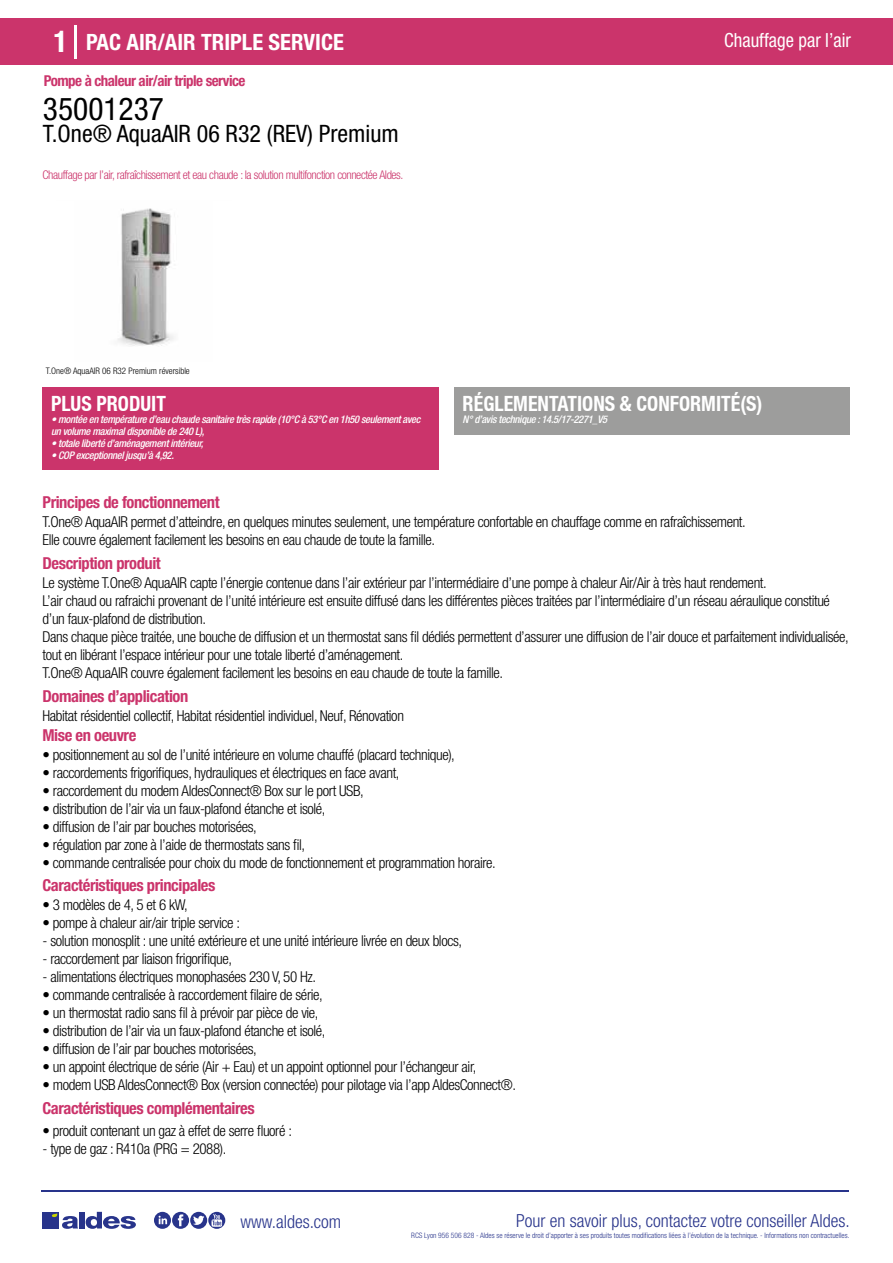
<style>
.page{position:relative;width:893px;height:1263px;background:#fff}
.page>*{position:absolute;margin:0;border:0;box-sizing:border-box;transform-origin:0 0}
.t1{font:condensed 31.5px "Helvetica Neue LT Std";color:#000}
.t2{font:condensed 24px "Helvetica Neue LT Std";color:#000}
.t3{font:700 condensed 22.5px "Helvetica Neue LT Std";color:#fff}
.t4{font:700 condensed 21px "Helvetica Neue";color:#fff;scale:.95 1}
.t5{font:condensed 19.5px "Helvetica Neue LT Std";color:#fff;scale:.95 1}
.t6{font:300 condensed 18px "Helvetica Neue";color:#28348b}
.t7{font:700 condensed 16.5px "Helvetica Neue LT Std";letter-spacing:-.025em;color:#cb346b}
.t8{font:300 condensed 15px/18px "Helvetica Neue LT Std";letter-spacing:-.025em;color:#000}
.t9{font:700 condensed 15px "Helvetica Neue LT Std";letter-spacing:-.035em;color:#cb346b}
.t10{font:300 condensed 12px "Helvetica Neue LT Std";letter-spacing:-.035em;color:#cb346b}
.t11{font:italic 500 condensed 10.5px/12px "Helvetica Neue";letter-spacing:-.03em;color:#fff}
.t12{font:300 condensed 9px "Helvetica Neue";color:#000}
.t13{font:300 condensed 7.5px "Helvetica Neue";color:#28348b}
.s1{font-size:30px}
</style>
<div class="page">
<div style="left:0;top:18px;width:893px;height:46px;background:#cb346b"></div>
<div style="left:454px;top:387px;width:396px;height:48px;background:#9d9d9c"></div>
<div style="left:43px;top:387px;width:396px;height:83px;background:#cb346b"></div>
<hr style="left:74px;top:25px;width:2px;height:33px;background:#fff">
<img style="left:118px;top:208px;width:56px;height:138px">
<hr style="left:41px;top:1190px;width:808px;height:1px;background:#28348b">
<svg style="left:154px;top:1212px;width:71px;height:17px"></svg>
<div style="left:42px;top:1212px;width:17px;height:16px;background:#28348b"></div>
<div style="left:79px;top:1212px;width:5px;height:16px;background:#28348b"></div>
<svg style="left:86px;top:1212px;width:50px;height:17px"></svg>
<svg style="left:52px;top:1213px;width:26px;height:16px"></svg>
<h3 class="t3" style="left:54px;top:28px;width:292px"><span class="s1">1</span> PAC AIR/AIR TRIPLE SERVICE</h3>
<h3 class="t5" style="left:724px;top:29px;width:135px">Chauffage par l’air</h3>
<p class="t9" style="left:44px;top:71px;width:203px">Pompe à chaleur air/air triple service</p>
<h1 class="t1" style="left:43px;top:91px;width:122px">35001237</h1>
<h2 class="t2" style="left:43px;top:120px;width:357px">T.One® AquaAIR 06 R32 (REV) Premium</h2>
<p class="t10" style="left:43px;top:167px;width:362px">Chauffage par l’air, rafraîchissement et eau chaude : la solution multifonction connectée Aldes.</p>
<p class="t12" style="left:46px;top:365px;width:145px">T.One® AquaAIR 06 R32 Premium réversible</p>
<p class="t12" style="left:102px;top:365px;width:88px">réversible version Premium</p>
<h3 class="t4" style="left:51px;top:391px;width:122px">PLUS PRODUIT</h3>
<p class="t11" style="left:51px;top:413px;width:371px">• montée en température d’eau chaude sanitaire très rapide (10°C à 53°C en 1h50 seulement avec un volume maximal disponible de 240 L),</p>
<p class="t11" style="left:51px;top:437px;width:154px">• totale liberté d’aménagement intérieur,</p>
<p class="t11" style="left:51px;top:449px;width:124px">• COP exceptionnel jusqu’à 4,92.</p>
<p class="t7" style="left:43px;top:492px;width:179px">Principes de fonctionnement</p>
<h3 class="t4" style="left:463px;top:391px;width:317px">RÉGLEMENTATIONS &amp; CONFORMITÉ(S)</h3>
<p class="t11" style="left:463px;top:413px;width:146px">N° d’avis technique : 14.5/17-2271_V5</p>
<p class="t8" style="left:43px;top:513px;width:705px">T.One® AquaAIR permet d’atteindre, en quelques minutes seulement, une température confortable en chauffage comme en rafraîchissement.<br>Elle couvre également facilement les besoins en eau chaude de toute la famille.</p>
<p class="t8" style="left:43px;top:573px;width:808px">Le système T.One® AquaAIR capte l’énergie contenue dans l’air extérieur par l’intermédiaire d’une pompe à chaleur Air/Air à très haut rendement.<br>L’air chaud ou rafraichi provenant de l’unité intérieure est ensuite diffusé dans les différentes pièces traitées par l’intermédiaire d’un réseau aéraulique constitué d’un faux-plafond de distribution.<br>Dans chaque pièce traitée, une bouche de diffusion et un thermostat sans fil dédiés permettent d’assurer une diffusion de l’air douce et parfaitement individualisée, tout en libérant l’espace intérieur pour une totale liberté d’aménagement.<br>T.One® AquaAIR couvre également facilement les besoins en eau chaude de toute la famille.</p>
<p class="t8" style="left:43px;top:706px;width:363px">Habitat résidentiel collectif, Habitat résidentiel individuel, Neuf, Rénovation</p>
<p class="t8" style="left:43px;top:746px;width:414px">• positionnement au sol de l’unité intérieure en volume chauffé (placard technique),</p>
<p class="t8" style="left:43px;top:764px;width:359px">• raccordements frigorifiques, hydrauliques et électriques en face avant,</p>
<p class="t8" style="left:43px;top:782px;width:323px">• raccordement du modem AldesConnect® Box sur le port USB,</p>
<p class="t8" style="left:43px;top:800px;width:284px">• distribution de l’air via un faux-plafond étanche et isolé,</p>
<p class="t8" style="left:43px;top:818px;width:216px">• diffusion de l’air par bouches motorisées,</p>
<p class="t8" style="left:43px;top:836px;width:264px">• régulation par zone à l’aide de thermostats sans fil,</p>
<p class="t8" style="left:43px;top:854px;width:455px">• commande centralisée pour choix du mode de fonctionnement et programmation horaire.</p>
<p class="t7" style="left:43px;top:553px;width:120px">Description produit</p>
<p class="t7" style="left:43px;top:686px;width:147px">Domaines d’application</p>
<p class="t7" style="left:43px;top:725px;width:95px">Mise en oeuvre</p>
<p class="t7" style="left:43px;top:875px;width:174px">Caractéristiques principales</p>
<p class="t8" style="left:43px;top:896px;width:147px">• 3 modèles de 4, 5 et 6 kW,</p>
<p class="t8" style="left:43px;top:914px;width:199px">• pompe à chaleur air/air triple service :</p>
<p class="t8" style="left:43px;top:932px;width:421px">- solution monosplit : une unité extérieure et une unité intérieure livrée en deux blocs,</p>
<p class="t8" style="left:43px;top:950px;width:191px">- raccordement par liaison frigorifique,</p>
<p class="t8" style="left:43px;top:968px;width:275px">- alimentations électriques monophasées 230 V, 50 Hz.</p>
<p class="t8" style="left:43px;top:986px;width:282px">• commande centralisée à raccordement filaire de série,</p>
<p class="t8" style="left:43px;top:1004px;width:277px">• un thermostat radio sans fil à prévoir par pièce de vie,</p>
<p class="t8" style="left:43px;top:1022px;width:284px">• distribution de l’air via un faux-plafond étanche et isolé,</p>
<p class="t8" style="left:43px;top:1040px;width:216px">• diffusion de l’air par bouches motorisées,</p>
<p class="t8" style="left:43px;top:1058px;width:435px">• un appoint électrique de série (Air + Eau) et un appoint optionnel pour l’échangeur air,</p>
<p class="t8" style="left:43px;top:1076px;width:475px">• modem USB AldesConnect® Box (version connectée) pour pilotage via l’app AldesConnect®.</p>
<p class="t8" style="left:43px;top:1121px;width:251px">• produit contenant un gaz à effet de serre fluoré :</p>
<p class="t8" style="left:43px;top:1139px;width:185px">- type de gaz : R410a (PRG = 2088).</p>
<p class="t7" style="left:43px;top:1098px;width:214px">Caractéristiques complémentaires</p>
<p class="t6" style="left:240px;top:1211px;width:102px">www.aldes.com</p>
<p class="t6" style="left:516px;top:1211px;width:335px">Pour en savoir plus, contactez votre conseiller Aldes.</p>
<p class="t13" style="left:411px;top:1230px;width:440px">RCS Lyon 956 506 828 - Aldes se réserve le droit d’apporter à ses produits toutes modifications liées à l’évolution de la technique. - Informations non contractuelles.</p>
</div>
